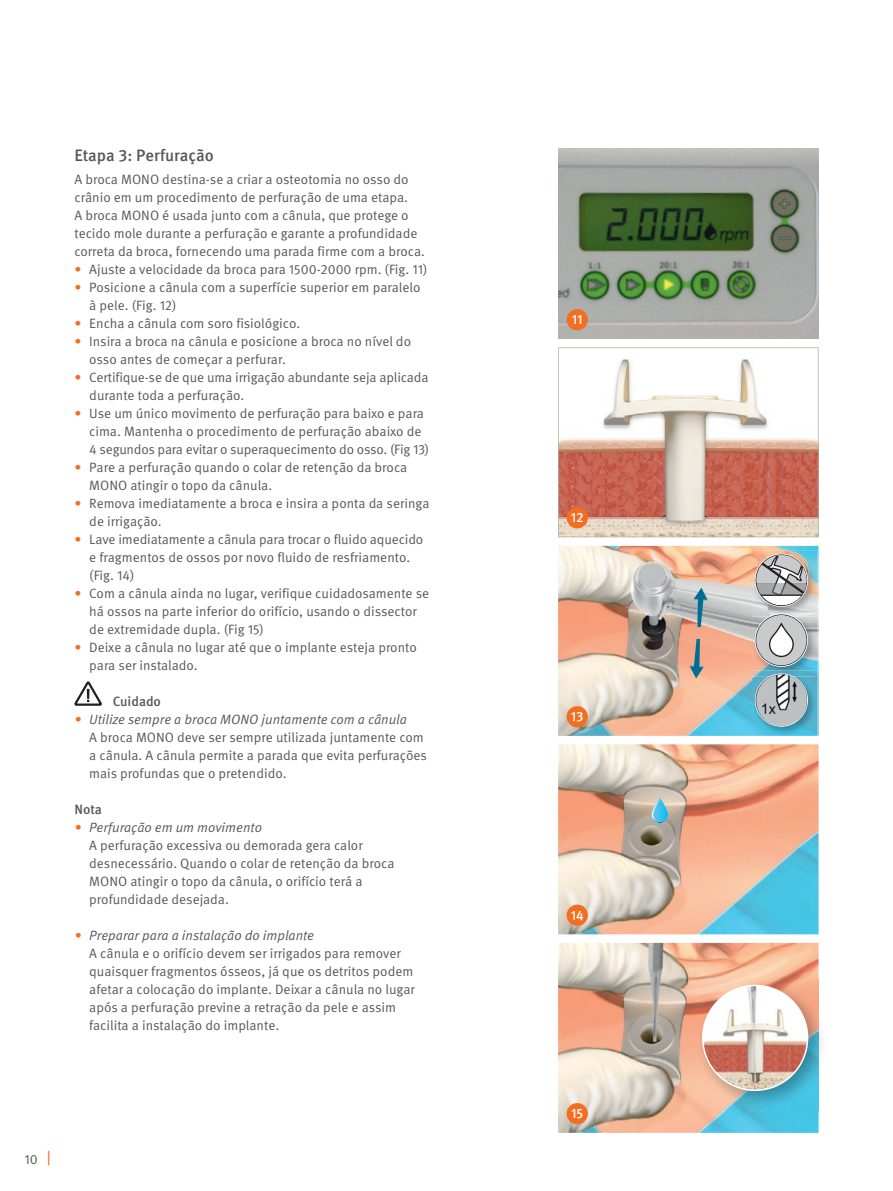
<style>
.page{position:relative;width:893px;height:1191px;background:#fff}
.page>*{position:absolute;margin:0;border:0;box-sizing:border-box;transform-origin:0 0}
.t1{font:500 16.5px "Meta Pro OM";color:#575855}
.t2{font:13.5px/18px "Meta Pro OM";color:#575855}
.t3{font:500 13.5px "Meta Pro OM";color:#575855}
.t4{font:500 13.5px "Meta Pro OM";color:#fff}
.s1{color:#f36e21}
.s2{font-style:italic;color:#f36e21}
.s3{font-style:italic}
</style>
<div class="page">
<svg style="left:74px;top:681px;width:28px;height:25px"></svg>
<img style="left:558px;top:546px;width:261px;height:190px">
<img style="left:558px;top:744px;width:261px;height:190px">
<img style="left:652px;top:822px;width:16px;height:1px">
<svg style="left:652px;top:797px;width:16px;height:25px"></svg>
<div style="left:567px;top:904px;width:21px;height:22px;background:#f36e21;border-radius:50%"></div>
<svg style="left:694px;top:587px;width:13px;height:41px"></svg>
<svg style="left:690px;top:638px;width:14px;height:40px"></svg>
<img style="left:558px;top:943px;width:261px;height:189px">
<img style="left:696px;top:978px;width:126px;height:132px">
<svg style="left:702px;top:984px;width:106px;height:107px"></svg>
<img style="left:558px;top:149px;width:261px;height:190px">
<div style="left:567px;top:309px;width:21px;height:21px;background:#f36e21;border-radius:50%"></div>
<svg style="left:558px;top:347px;width:261px;height:190px"></svg>
<div style="left:567px;top:507px;width:21px;height:21px;background:#f36e21;border-radius:50%"></div>
<div style="left:567px;top:706px;width:21px;height:21px;background:#f36e21;border-radius:50%"></div>
<div style="left:567px;top:1103px;width:21px;height:21px;background:#f36e21;border-radius:50%"></div>
<img style="left:752px;top:551px;width:65px;height:119px">
<img style="left:752px;top:670px;width:65px;height:66px">
<svg style="left:755px;top:673px;width:53px;height:53px;background:#9bb0b7"></svg>
<img style="left:752px;top:611px;width:65px;height:5px">
<svg style="left:755px;top:613px;width:53px;height:53px;background:#c1c2c3"></svg>
<img style="left:769px;top:613px;width:24px;height:3px">
<svg style="left:755px;top:553px;width:53px;height:54px;background:#b3afad"></svg>
<p class="t1" style="left:74px;top:145px;width:141px">Etapa 3: Perfuração</p>
<p class="t2" style="left:74px;top:170px;width:352px">A broca MONO destina-se a criar a osteotomia no osso do crânio em um procedimento de perfuração de uma etapa.<br>A broca MONO é usada junto com a cânula, que protege o tecido mole durante a perfuração e garante a profundidade correta da broca, fornecendo uma parada firme com a broca.</p>
<p class="t2" style="left:74px;top:260px;width:355px"><span class="s1">•</span> Ajuste a velocidade da broca para 1500-2000 rpm. (Fig. 11)</p>
<p class="t2" style="left:89px;top:278px;width:333px;text-indent:-15px"><span class="s1">•</span> Posicione a cânula com a superfície superior em paralelo à pele. (Fig. 12)</p>
<p class="t2" style="left:74px;top:314px;width:227px"><span class="s1">•</span> Encha a cânula com soro fisiológico.</p>
<p class="t2" style="left:89px;top:332px;width:323px;text-indent:-15px"><span class="s1">•</span> Insira a broca na cânula e posicione a broca no nível do osso antes de começar a perfurar.</p>
<p class="t2" style="left:89px;top:368px;width:341px;text-indent:-15px"><span class="s1">•</span> Certifique-se de que uma irrigação abundante seja aplicada durante toda a perfuração.</p>
<p class="t2" style="left:89px;top:404px;width:341px;text-indent:-15px"><span class="s1">•</span> Use um único movimento de perfuração para baixo e para cima. Mantenha o procedimento de perfuração abaixo de<br>4 segundos para evitar o superaquecimento do osso. (Fig 13)</p>
<p class="t2" style="left:89px;top:458px;width:319px;text-indent:-15px"><span class="s1">•</span> Pare a perfuração quando o colar de retenção da broca<br>MONO atingir o topo da cânula.</p>
<p class="t2" style="left:89px;top:494px;width:342px;text-indent:-15px"><span class="s1">•</span> Remova imediatamente a broca e insira a ponta da seringa de irrigação.</p>
<p class="t2" style="left:89px;top:530px;width:336px;text-indent:-15px"><span class="s1">•</span> Lave imediatamente a cânula para trocar o fluido aquecido e fragmentos de ossos por novo fluido de resfriamento. (Fig. 14)</p>
<p class="t2" style="left:89px;top:584px;width:341px;text-indent:-15px"><span class="s1">•</span> Com a cânula ainda no lugar, verifique cuidadosamente se há ossos na parte inferior do orifício, usando o dissector de extremidade dupla. (Fig 15)</p>
<p class="t2" style="left:89px;top:638px;width:329px;text-indent:-15px"><span class="s1">•</span> Deixe a cânula no lugar até que o implante esteja pronto para ser instalado.</p>
<p class="t3" style="left:113px;top:692px;width:50px">Cuidado</p>
<p class="t2" style="left:89px;top:710px;width:339px;text-indent:-15px"><span class="s2">•</span> <span class="s3">Utilize sempre a broca MONO juntamente com a cânula<br></span>A broca MONO deve ser sempre utilizada juntamente com a cânula. A cânula permite a parada que evita perfurações mais profundas que o pretendido.</p>
<p class="t3" style="left:74px;top:800px;width:29px">Nota</p>
<p class="t2" style="left:89px;top:818px;width:307px;text-indent:-15px"><span class="s2">•</span> <span class="s3">Perfuração em um movimento<br></span>A perfuração excessiva ou demorada gera calor desnecessário. Quando o colar de retenção da broca MONO atingir o topo da cânula, o orifício terá a profundidade desejada.</p>
<p class="t2" style="left:89px;top:926px;width:327px;text-indent:-15px"><span class="s2">•</span> <span class="s3">Preparar para a instalação do implante<br></span>A cânula e o orifício devem ser irrigados para remover quaisquer fragmentos ósseos, já que os detritos podem afetar a colocação do implante. Deixar a cânula no lugar após a perfuração previne a retração da pele e assim facilita a instalação do implante.</p>
<p class="t2" style="left:24px;top:1150px;width:15px">10</p>
<p class="t4" style="left:572px;top:311px;width:12px">11</p>
<p class="t4" style="left:571px;top:509px;width:15px">12</p>
<p class="t4" style="left:571px;top:708px;width:14px">13</p>
<p class="t4" style="left:571px;top:906px;width:15px">14</p>
<p class="t4" style="left:571px;top:1105px;width:14px">15</p>
</div>
